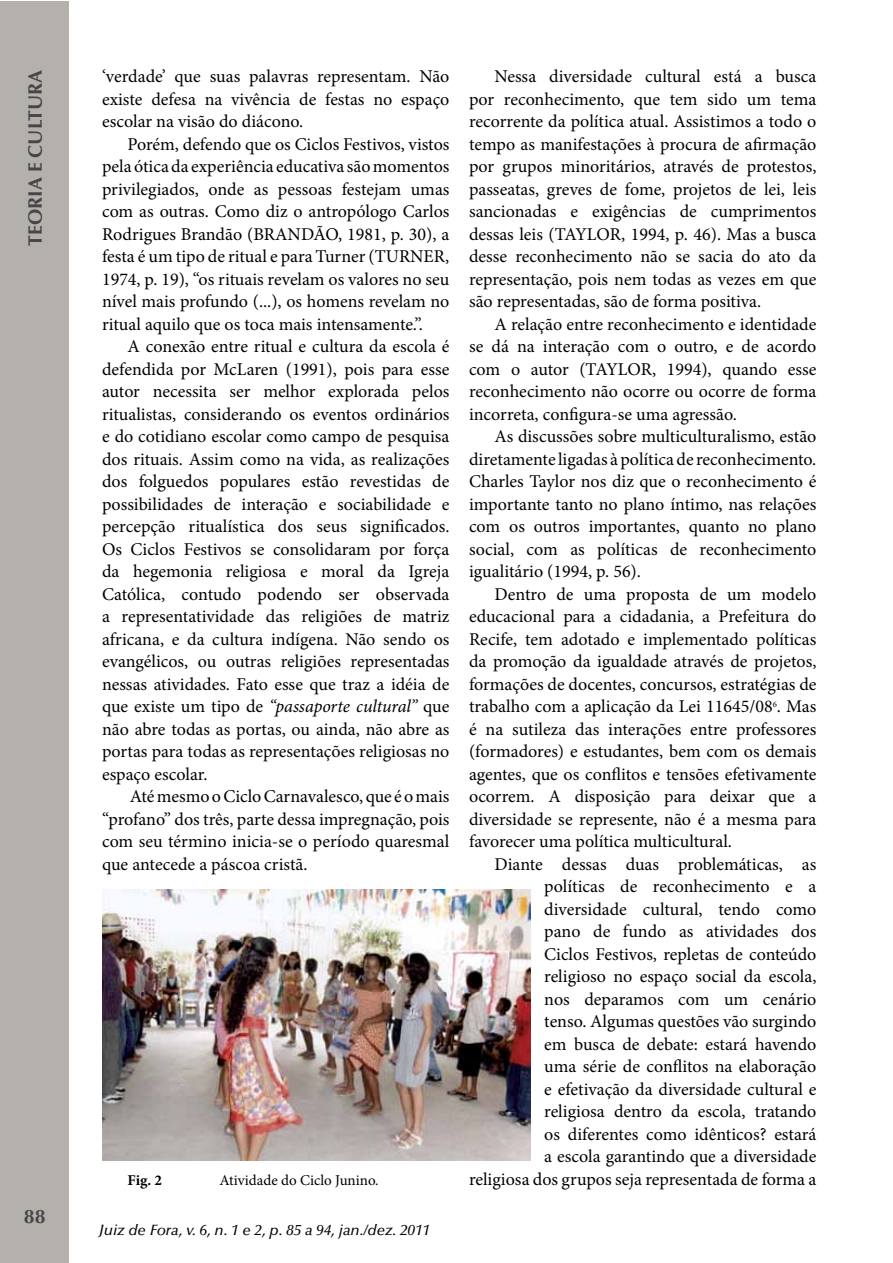
<style>
.page{position:relative;width:893px;height:1263px;background:#fff}
.page>*{position:absolute;margin:0;border:0;box-sizing:border-box;transform-origin:0 0}
.t1{font:700 19.5px "Optima LT Std";color:#464547}
.t2{font:18px/22.5px "Minion Pro";color:#000;text-align:justify}
.t3{font:italic 500 15px "Optima LT Std";color:#000}
.t4{font:15px "Minion Pro";color:#000}
.t5{font:700 15px "Minion Pro";color:#000}
.s1{font-style:italic}
</style>
<div class="page">
<div style="left:1px;top:1px;width:68px;height:1262px;background:#b4b1ad"></div>
<img style="left:102px;top:890px;width:428px;height:271px">
<p class="t1" style="left:24px;top:246px;width:177px;rotate:-90deg">TEORIA E CULTURA</p>
<p class="t1" style="left:24px;top:1205px;width:23px">88</p>
<p class="t2" style="left:102px;top:65px;width:349px">‘verdade’ que suas palavras representam. Não existe defesa na vivência de festas no espaço escolar na visão do diácono.</p>
<p class="t2" style="left:102px;top:133px;width:349px;text-indent:26px">Porém, defendo que os Ciclos Festivos, vistos pela ótica da experiência educativa são momentos privilegiados, onde as pessoas festejam umas com as outras. Como diz o antropólogo Carlos Rodrigues Brandão (BRANDÃO, 1981, p. 30), a festa é um tipo de ritual e para Turner (TURNER, 1974, p. 19), “os rituais revelam os valores no seu nível mais profundo (...), os homens revelam no ritual aquilo que os toca mais intensamente.”.</p>
<p class="t2" style="left:102px;top:335px;width:349px;text-indent:26px">A conexão entre ritual e cultura da escola é defendida por McLaren (1991), pois para esse autor necessita ser melhor explorada pelos ritualistas, considerando os eventos ordinários e do cotidiano escolar como campo de pesquisa dos rituais. Assim como na vida, as realizações dos folguedos populares estão revestidas de possibilidades de interação e sociabilidade e percepção ritualística dos seus significados.<br>Os Ciclos Festivos se consolidaram por força da hegemonia religiosa e moral da Igreja Católica, contudo podendo ser observada a representatividade das religiões de matriz africana, e da cultura indígena. Não sendo os evangélicos, ou outras religiões representadas nessas atividades. Fato esse que traz a idéia de que existe um tipo de <span class="s1">“passaporte cultural”</span> que não abre todas as portas, ou ainda, não abre as portas para todas as representações religiosas no espaço escolar.</p>
<p class="t2" style="left:102px;top:785px;width:349px;text-indent:28px">Até mesmo o Ciclo Carnavalesco, que é o mais “profano” dos três, parte dessa impregnação, pois com seu término inicia-se o período quaresmal que antecede a páscoa cristã.</p>
<p class="t5" style="left:128px;top:1169px;width:36px">Fig. 2</p>
<p class="t4" style="left:220px;top:1170px;width:161px">Atividade do Ciclo Junino.</p>
<p class="t3" style="left:99px;top:1221px;width:333px">Juiz de Fora, v. 6, n. 1 e 2, p. 85 a 94, jan./dez. 2011</p>
<p class="t2" style="left:469px;top:65px;width:349px;text-indent:26px">Nessa diversidade cultural está a busca por reconhecimento, que tem sido um tema recorrente da política atual. Assistimos a todo o tempo as manifestações à procura de afirmação por grupos minoritários, através de protestos, passeatas, greves de fome, projetos de lei, leis sancionadas e exigências de cumprimentos dessas leis (TAYLOR, 1994, p. 46). Mas a busca desse reconhecimento não se sacia do ato da representação, pois nem todas as vezes em que são representadas, são de forma positiva.</p>
<p class="t2" style="left:469px;top:313px;width:349px;text-indent:26px">A relação entre reconhecimento e identidade se dá na interação com o outro, e de acordo com o autor (TAYLOR, 1994), quando esse reconhecimento não ocorre ou ocorre de forma incorreta, configura-se uma agressão.</p>
<p class="t2" style="left:469px;top:425px;width:349px;text-indent:26px">As discussões sobre multiculturalismo, estão diretamente ligadas à política de reconhecimento.<br>Charles Taylor nos diz que o reconhecimento é importante tanto no plano íntimo, nas relações com os outros importantes, quanto no plano social, com as políticas de reconhecimento igualitário (1994, p. 56).</p>
<p class="t2" style="left:469px;top:583px;width:349px;text-indent:26px">Dentro de uma proposta de um modelo educacional para a cidadania, a Prefeitura do Recife, tem adotado e implementado políticas da promoção da igualdade através de projetos, formações de docentes, concursos, estratégias de trabalho com a aplicação da Lei 11645/08<sup>6</sup>. Mas é na sutileza das interações entre professores (formadores) e estudantes, bem com os demais agentes, que os conflitos e tensões efetivamente ocorrem. A disposição para deixar que a diversidade se represente, não é a mesma para favorecer uma política multicultural.</p>
<p class="t2" style="left:469px;top:853px;width:349px;text-align:right">Diante dessas duas problemáticas, as políticas de reconhecimento e a diversidade cultural, tendo como<br>pano de fundo as atividades dos<br>Ciclos Festivos, repletas de conteúdo<br>religioso no espaço social da escola,<br>nos deparamos com um cenário<br>tenso. Algumas questões vão surgindo<br>em busca de debate: estará havendo<br>uma série de conflitos na elaboração<br>e efetivação da diversidade cultural e<br>religiosa dentro da escola, tratando<br>os diferentes como idênticos? estará<br>a escola garantindo que a diversidade<br>religiosa dos grupos seja representada de forma a</p>
</div>
